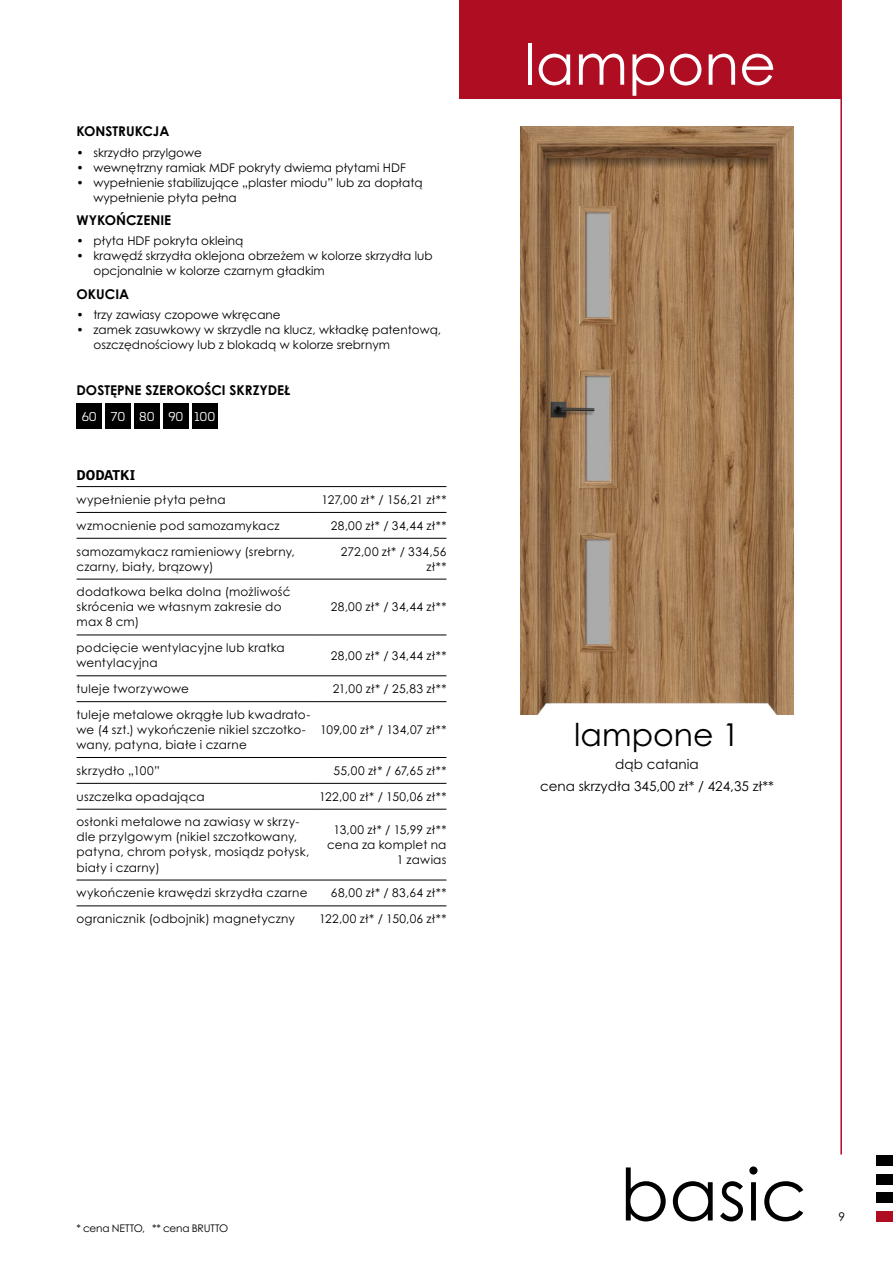
<style>
.page{position:relative;width:893px;height:1263px;background:#fff}
.page>*{position:absolute;margin:0;border:0;box-sizing:border-box;transform-origin:0 0}
.t1{font:72px "Century Gothic Pro";color:#000}
.t2{font:57px "Century Gothic Pro";color:#fff}
.t3{font:31.5px "Century Gothic Pro";color:#000}
.t4{font:700 13.5px "Century Gothic Pro";color:#000}
.t5{font:13.5px/22.5px "Century Gothic Pro";color:#000;text-align:center}
.t6{font:700 13.5px "Tablet Gothic";color:#000}
.t7{font:12px/15px "Century Gothic Pro";letter-spacing:.01em;color:#000}
.t8{font:12px "Century Gothic Pro";letter-spacing:.03em;color:#000}
.t9{font:12px "Century Gothic Pro";letter-spacing:.035em;color:#000}
.t10{font:12px "Univia Pro";color:#fff}
.t11{font:10.5px "Century Gothic Pro";letter-spacing:-.015em;color:#000}
</style>
<div class="page">
<div style="left:459px;top:0;width:382px;height:98px;background:#af0d21"></div>
<div style="left:77px;top:404px;width:25px;height:25px;background:#000"></div>
<div style="left:105px;top:404px;width:26px;height:25px;background:#000"></div>
<div style="left:134px;top:404px;width:26px;height:25px;background:#000"></div>
<div style="left:163px;top:404px;width:26px;height:25px;background:#000"></div>
<div style="left:192px;top:404px;width:26px;height:25px;background:#000"></div>
<hr style="left:77px;top:486px;width:242px;height:1px;background:#000">
<hr style="left:319px;top:486px;width:127px;height:1px;background:#000">
<hr style="left:77px;top:512px;width:242px;height:1px;background:#000">
<hr style="left:319px;top:512px;width:127px;height:1px;background:#000">
<hr style="left:77px;top:538px;width:242px;height:1px;background:#000">
<hr style="left:77px;top:579px;width:242px;height:1px;background:#000">
<hr style="left:77px;top:635px;width:242px;height:1px;background:#000">
<hr style="left:319px;top:538px;width:127px;height:1px;background:#000">
<hr style="left:319px;top:579px;width:127px;height:1px;background:#000">
<hr style="left:319px;top:635px;width:127px;height:1px;background:#000">
<hr style="left:77px;top:675px;width:242px;height:1px;background:#000">
<hr style="left:77px;top:701px;width:242px;height:1px;background:#000">
<hr style="left:319px;top:675px;width:127px;height:1px;background:#000">
<hr style="left:319px;top:701px;width:127px;height:1px;background:#000">
<hr style="left:77px;top:757px;width:242px;height:1px;background:#000">
<hr style="left:319px;top:757px;width:127px;height:1px;background:#000">
<hr style="left:77px;top:783px;width:242px;height:1px;background:#000">
<hr style="left:319px;top:783px;width:127px;height:1px;background:#000">
<hr style="left:77px;top:809px;width:242px;height:1px;background:#000">
<hr style="left:319px;top:809px;width:127px;height:1px;background:#000">
<hr style="left:77px;top:880px;width:242px;height:1px;background:#000">
<hr style="left:319px;top:880px;width:127px;height:1px;background:#000">
<hr style="left:77px;top:905px;width:242px;height:1px;background:#000">
<hr style="left:319px;top:905px;width:127px;height:1px;background:#000">
<img style="left:520px;top:126px;width:274px;height:588px">
<div style="left:877px;top:1156px;width:16px;height:10px;background:#000"></div>
<div style="left:877px;top:1174px;width:16px;height:10px;background:#000"></div>
<div style="left:877px;top:1192px;width:16px;height:11px;background:#000"></div>
<div style="left:877px;top:1211px;width:16px;height:10px;background:#af0d21"></div>
<hr style="left:840px;top:0;width:2px;height:1154px;background:#af0d21">
<p class="t4" style="left:77px;top:123px;width:94px">KONSTRUKCJA</p>
<p class="t7" style="left:77px;top:145px;width:127px">• skrzydło przylgowe</p>
<p class="t7" style="left:77px;top:160px;width:331px">• wewnętrzny ramiak MDF pokryty dwiema płytami HDF</p>
<p class="t7" style="left:94px;top:175px;width:331px;text-indent:-17px">• wypełnienie stabilizujące „plaster miodu” lub za dopłatą wypełnienie płyta pełna</p>
<p class="t4" style="left:77px;top:212px;width:96px">WYKOŃCZENIE</p>
<p class="t7" style="left:77px;top:233px;width:168px">• płyta HDF pokryta okleiną</p>
<p class="t7" style="left:94px;top:248px;width:340px;text-indent:-17px">• krawędź skrzydła oklejona obrzeżem w kolorze skrzydła lub opcjonalnie w kolorze czarnym gładkim</p>
<p class="t4" style="left:77px;top:285px;width:54px">OKUCIA</p>
<p class="t7" style="left:77px;top:307px;width:206px">• trzy zawiasy czopowe wkręcane</p>
<p class="t7" style="left:94px;top:322px;width:349px;text-indent:-17px">• zamek zasuwkowy w skrzydle na klucz, wkładkę patentową, oszczędnościowy lub z blokadą w kolorze srebrnym</p>
<p class="t4" style="left:77px;top:382px;width:216px">DOSTĘPNE SZEROKOŚCI SKRZYDEŁ</p>
<p class="t10" style="left:82px;top:408px;width:135px">60 70 80 90 100</p>
<p class="t6" style="left:77px;top:466px;width:60px">DODATKI</p>
<p class="t7" style="left:77px;top:492px;width:151px">wypełnienie płyta pełna</p>
<p class="t7" style="left:322px;top:492px;width:126px">127,00 zł* / 156,21 zł**</p>
<p class="t7" style="left:77px;top:518px;width:205px">wzmocnienie pod samozamykacz</p>
<p class="t8" style="left:331px;top:518px;width:117px">28,00 zł* / 34,44 zł**</p>
<p class="t7" style="left:77px;top:544px;width:220px">samozamykacz ramieniowy (srebrny, czarny, biały, brązowy)</p>
<p class="t7" style="left:341px;top:544px;width:107px;text-align:right">272,00 zł* / 334,56 zł**</p>
<p class="t7" style="left:77px;top:584px;width:215px">dodatkowa belka dolna (możliwość skrócenia we własnym zakresie do max 8 cm)</p>
<p class="t8" style="left:331px;top:600px;width:117px">28,00 zł* / 34,44 zł**</p>
<p class="t7" style="left:77px;top:640px;width:210px">podcięcie wentylacyjne lub kratka wentylacyjna</p>
<p class="t8" style="left:331px;top:648px;width:117px">28,00 zł* / 34,44 zł**</p>
<p class="t7" style="left:77px;top:681px;width:114px">tuleje tworzywowe</p>
<p class="t7" style="left:333px;top:681px;width:115px">21,00 zł* / 25,83 zł**</p>
<p class="t7" style="left:77px;top:707px;width:235px">tuleje metalowe okrągłe lub kwadrato&shy;we (4 szt.) wykończenie nikiel szczotko&shy;wany, patyna, białe i czarne</p>
<p class="t7" style="left:320px;top:722px;width:128px">109,00 zł* / 134,07 zł**</p>
<p class="t8" style="left:77px;top:763px;width:85px">skrzydło „100”</p>
<p class="t7" style="left:333px;top:763px;width:115px">55,00 zł* / 67,65 zł**</p>
<p class="t7" style="left:77px;top:789px;width:130px">uszczelka opadająca</p>
<p class="t7" style="left:319px;top:789px;width:129px">122,00 zł* / 150,06 zł**</p>
<p class="t7" style="left:77px;top:814px;width:235px">osłonki metalowe na zawiasy w skrzy&shy;dle przylgowym (nikiel szczotkowany, patyna, chrom połysk, mosiądz połysk, biały i czarny)</p>
<p class="t7" style="left:327px;top:822px;width:121px;text-align:right">13,00 zł* / 15,99 zł** cena za komplet na<br>1 zawias</p>
<p class="t7" style="left:77px;top:885px;width:233px">wykończenie krawędzi skrzydła czarne</p>
<p class="t9" style="left:331px;top:886px;width:117px">68,00 zł* / 83,64 zł**</p>
<p class="t7" style="left:77px;top:911px;width:220px">ogranicznik (odbojnik) magnetyczny</p>
<p class="t7" style="left:319px;top:911px;width:129px">122,00 zł* / 150,06 zł**</p>
<h2 class="t2" style="left:524px;top:29px;width:253px">lampone</h2>
<h3 class="t3" style="left:574px;top:715px;width:167px">lampone 1</h3>
<p class="t5" style="left:540px;top:752px;width:235px">dąb catania<br>cena skrzydła 345,00 zł* / 424,35 zł**</p>
<p class="t11" style="left:77px;top:1222px;width:153px">* cena NETTO, ** cena BRUTTO</p>
<h1 class="t1" style="left:620px;top:1150px;width:189px">basic</h1>
<p class="t7" style="left:839px;top:1208px;width:8px">9</p>
</div>
